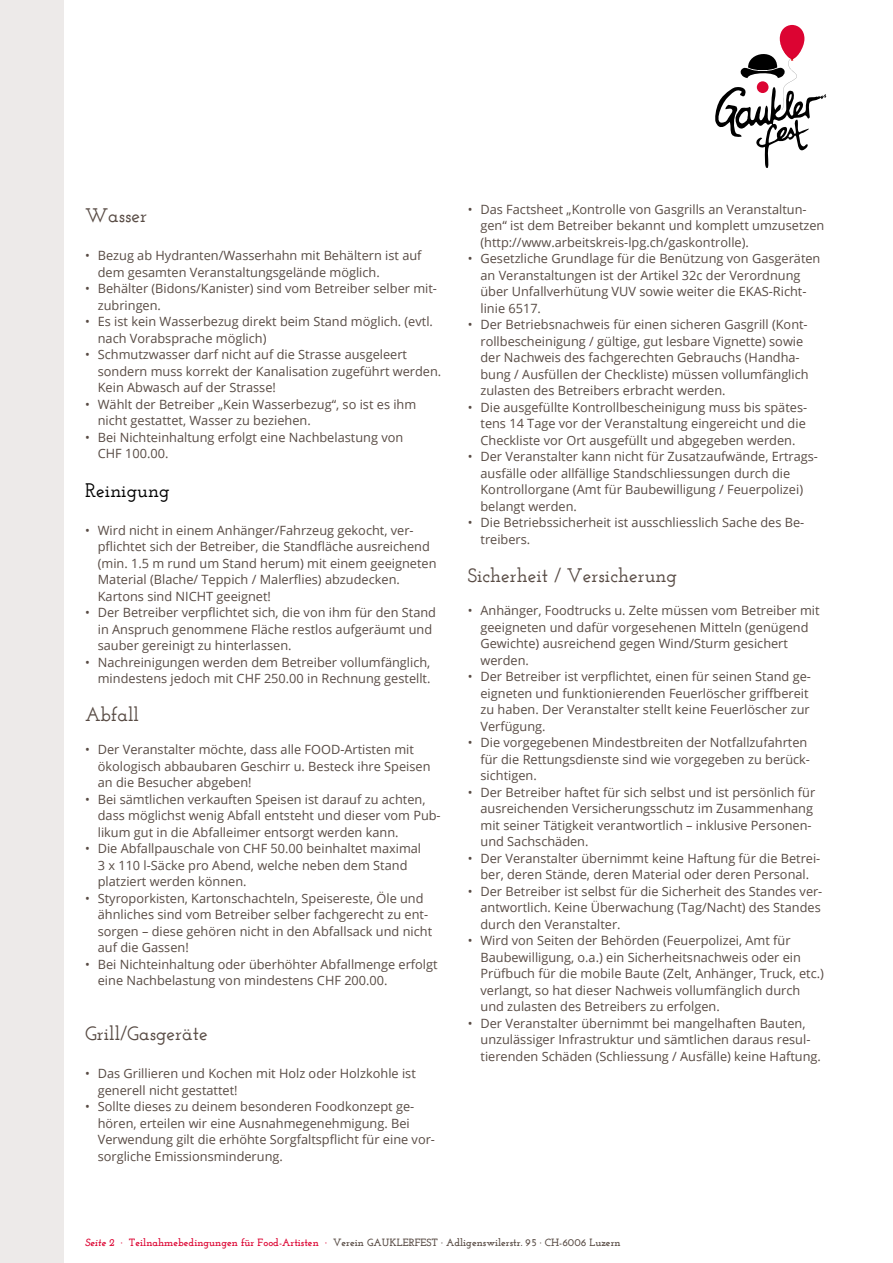
<style>
.page{position:relative;width:893px;height:1263px;background:#fff}
.page>*{position:absolute;margin:0;border:0;box-sizing:border-box;transform-origin:0 0}
.t1{font:600 19.5px "Josefin Slab";color:#584b44}
.t2{font:600 19.5px "Josefin Slab";color:#000}
.t3{font:12.75px/16.5px "Open Sans";color:#584b44}
.t4{font:700 10.5px "Josefin Slab";color:#584b44}
.s1{font-style:italic;color:#dc0432}
.s2{color:#dc0432}
</style>
<div class="page">
<div style="left:0;top:0;width:64px;height:1263px;background:#edeae9"></div>
<svg style="left:715px;top:25px;width:112px;height:143px"></svg>
<h1 class="t1" style="left:85px;top:204px;width:64px">Wasser</h1>
<p class="t3" style="left:98px;top:247px;width:325px;text-indent:-13px">• Bezug ab Hydranten/Wasserhahn mit Behältern ist auf dem gesamten Veranstaltungsgelände möglich.</p>
<p class="t3" style="left:98px;top:280px;width:341px;text-indent:-13px">• Behälter (Bidons/Kanister) sind vom Betreiber selber mit&shy;zubringen.</p>
<p class="t3" style="left:98px;top:313px;width:337px;text-indent:-13px">• Es ist kein Wasserbezug direkt beim Stand möglich. (evtl. nach Vorabsprache möglich)</p>
<p class="t3" style="left:98px;top:346px;width:345px;text-indent:-13px">• Schmutzwasser darf nicht auf die Strasse ausgeleert sondern muss korrekt der Kanalisation zugeführt werden.<br>Kein Abwasch auf der Strasse!</p>
<p class="t3" style="left:98px;top:396px;width:320px;text-indent:-13px">• Wählt der Betreiber „Kein Wasserbezug“, so ist es ihm nicht gestattet, Wasser zu beziehen.</p>
<p class="t3" style="left:98px;top:429px;width:307px;text-indent:-13px">• Bei Nichteinhaltung erfolgt eine Nachbelastung von<br>CHF 100.00.</p>
<h1 class="t2" style="left:85px;top:478px;width:86px">Reinigung</h1>
<p class="t3" style="left:98px;top:521px;width:340px;text-indent:-13px">• Wird nicht in einem Anhänger/Fahrzeug gekocht, ver&shy;pflichtet sich der Betreiber, die Standfläche ausreichend (min. 1.5 m rund um Stand herum) mit einem geeigneten Material (Blache/ Teppich / Malerflies) abzudecken.<br>Kartons sind NICHT geeignet!</p>
<p class="t3" style="left:98px;top:604px;width:340px;text-indent:-13px">• Der Betreiber verpflichtet sich, die von ihm für den Stand in Anspruch genommene Fläche restlos aufgeräumt und sauber gereinigt zu hinterlassen.</p>
<p class="t3" style="left:85px;top:653px;width:347px;text-align:right">• Nachreinigungen werden dem Betreiber vollumfänglich, mindestens jedoch mit CHF 250.00 in Rechnung gestellt.</p>
<h1 class="t1" style="left:85px;top:703px;width:55px">Abfall</h1>
<p class="t3" style="left:98px;top:741px;width:334px;text-indent:-13px">• Der Veranstalter möchte, dass alle FOOD-Artisten mit ökologisch abbaubaren Geschirr u. Besteck ihre Speisen an die Besucher abgeben!</p>
<p class="t3" style="left:98px;top:790px;width:344px;text-indent:-13px">• Bei sämtlichen verkauften Speisen ist darauf zu achten, dass möglichst wenig Abfall entsteht und dieser vom Pub&shy;likum gut in die Abfalleimer entsorgt werden kann.</p>
<p class="t3" style="left:98px;top:840px;width:325px;text-indent:-13px">• Die Abfallpauschale von CHF 50.00 beinhaltet maximal<br>3 x 110 l-Säcke pro Abend, welche neben dem Stand platziert werden können.</p>
<p class="t3" style="left:98px;top:889px;width:336px;text-indent:-13px">• Styroporkisten, Kartonschachteln, Speisereste, Öle und ähnliches sind vom Betreiber selber fachgerecht zu ent&shy;sorgen – diese gehören nicht in den Abfallsack und nicht auf die Gassen!</p>
<p class="t3" style="left:98px;top:955px;width:341px;text-indent:-13px">• Bei Nichteinhaltung oder überhöhter Abfallmenge erfolgt eine Nachbelastung von mindestens CHF 200.00.</p>
<h1 class="t1" style="left:85px;top:1022px;width:124px">Grill/Gasgeräte</h1>
<p class="t3" style="left:98px;top:1065px;width:320px;text-indent:-13px">• Das Grillieren und Kochen mit Holz oder Holzkohle ist generell nicht gestattet!</p>
<p class="t3" style="left:98px;top:1098px;width:339px;text-indent:-13px">• Sollte dieses zu deinem besonderen Foodkonzept ge&shy;hören, erteilen wir eine Ausnahmegenehmigung. Bei Verwendung gilt die erhöhte Sorgfaltspflicht für eine vor&shy;sorgliche Emissionsminderung.</p>
<p class="t3" style="left:480px;top:201px;width:345px;text-indent:-13px">• Das Factsheet „Kontrolle von Gasgrills an Veranstaltun&shy;gen“ ist dem Betreiber bekannt und komplett umzusetzen (http://www.arbeitskreis-lpg.ch/gaskontrolle).</p>
<p class="t3" style="left:480px;top:250px;width:341px;text-indent:-13px">• Gesetzliche Grundlage für die Benützung von Gasgeräten an Veranstaltungen ist der Artikel 32c der Verordnung über Unfallverhütung VUV sowie weiter die EKAS-Richt&shy;linie 6517.</p>
<p class="t3" style="left:480px;top:316px;width:330px;text-indent:-13px">• Der Betriebsnachweis für einen sicheren Gasgrill (Kont&shy;rollbescheinigung / gültige, gut lesbare Vignette) sowie der Nachweis des fachgerechten Gebrauchs (Handha&shy;bung / Ausfüllen der Checkliste) müssen vollumfänglich zulasten des Betreibers erbracht werden.</p>
<p class="t3" style="left:480px;top:399px;width:328px;text-align:justify;text-indent:-13px">• Die ausgefüllte Kontrollbescheinigung muss bis spätes&shy;tens 14 Tage vor der Veranstaltung eingereicht und die Checkliste vor Ort ausgefüllt und abgegeben werden.</p>
<p class="t3" style="left:480px;top:448px;width:339px;text-indent:-13px">• Der Veranstalter kann nicht für Zusatzaufwände, Ertrags&shy;ausfälle oder allfällige Standschliessungen durch die Kontrollorgane (Amt für Baubewilligung / Feuerpolizei) belangt werden.</p>
<p class="t3" style="left:480px;top:514px;width:325px;text-indent:-13px">• Die Betriebssicherheit ist ausschliesslich Sache des Be&shy;treibers.</p>
<h1 class="t1" style="left:468px;top:564px;width:211px">Sicherheit / Versicherung</h1>
<p class="t3" style="left:480px;top:602px;width:341px;text-indent:-13px">• Anhänger, Foodtrucks u. Zelte müssen vom Betreiber mit geeigneten und dafür vorgesehenen Mitteln (genügend Gewichte) ausreichend gegen Wind/Sturm gesichert werden.</p>
<p class="t3" style="left:480px;top:668px;width:332px;text-indent:-13px">• Der Betreiber ist verpflichtet, einen für seinen Stand ge&shy;eigneten und funktionierenden Feuerlöscher griffbereit zu haben. Der Veranstalter stellt keine Feuerlöscher zur Verfügung.</p>
<p class="t3" style="left:480px;top:734px;width:331px;text-indent:-13px">• Die vorgegebenen Mindestbreiten der Notfallzufahrten für die Rettungsdienste sind wie vorgegeben zu berück&shy;sichtigen.</p>
<p class="t3" style="left:480px;top:783px;width:336px;text-indent:-13px">• Der Betreiber haftet für sich selbst und ist persönlich für ausreichenden Versicherungsschutz im Zusammenhang mit seiner Tätigkeit verantwortlich – inklusive Personen&shy;und Sachschäden.</p>
<p class="t3" style="left:468px;top:849px;width:354px;text-align:center">• Der Veranstalter übernimmt keine Haftung für die Betrei&shy;ber, deren Stände, deren Material oder deren Personal.</p>
<p class="t3" style="left:480px;top:882px;width:343px;text-indent:-13px">• Der Betreiber ist selbst für die Sicherheit des Standes ver&shy;antwortlich. Keine Überwachung (Tag/Nacht) des Standes durch den Veranstalter.</p>
<p class="t3" style="left:480px;top:932px;width:345px;text-indent:-13px">• Wird von Seiten der Behörden (Feuerpolizei, Amt für Baubewilligung, o.a.) ein Sicherheitsnachweis oder ein Prüfbuch für die mobile Baute (Zelt, Anhänger, Truck, etc.) verlangt, so hat dieser Nachweis vollumfänglich durch und zulasten des Betreibers zu erfolgen.</p>
<p class="t3" style="left:480px;top:1014px;width:342px;text-indent:-13px">• Der Veranstalter übernimmt bei mangelhaften Bauten, unzulässiger Infrastruktur und sämtlichen daraus resul&shy;tierenden Schäden (Schliessung / Ausfälle) keine Haftung.</p>
<p class="t4" style="left:85px;top:1236px;width:537px"><span class="s1">Seite 2</span> <span class="s2">· Teilnahmebedingungen für Food-Artisten ·</span> Verein GAUKLERFEST · Adligenswilerstr. 95 · CH-6006 Luzern</p>
</div>
